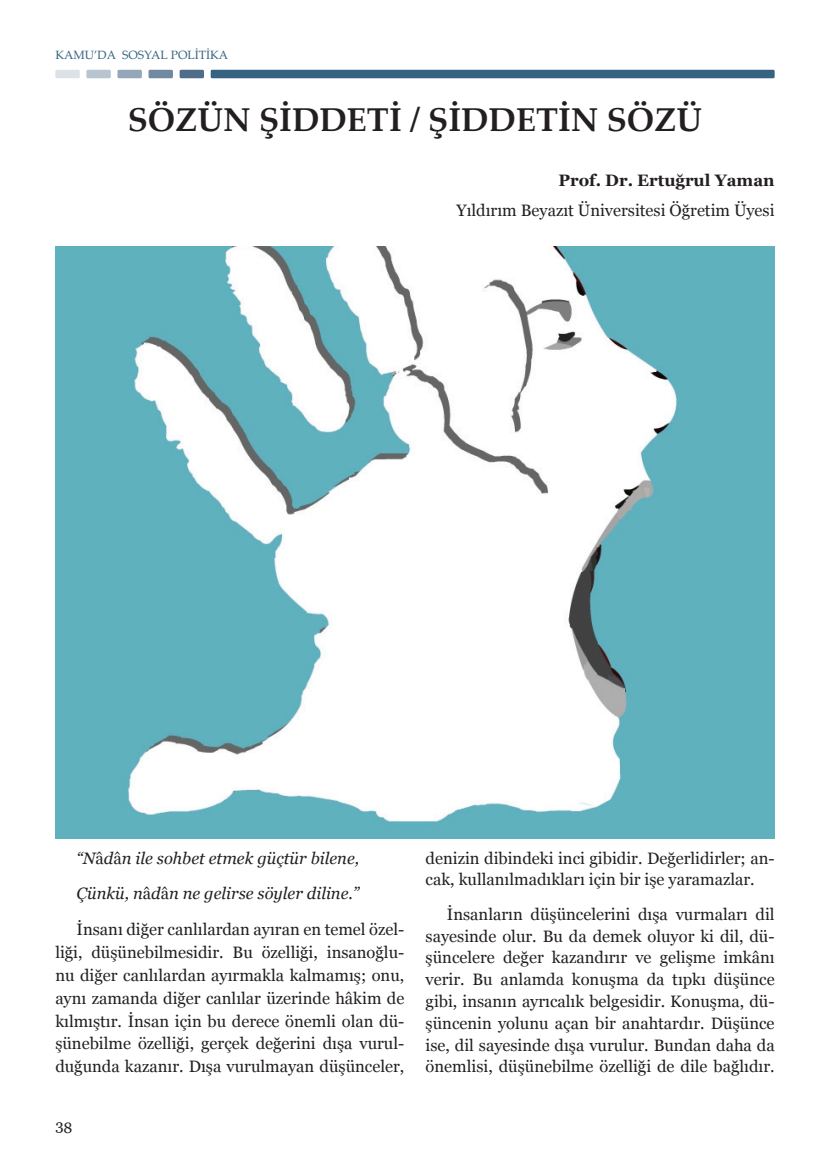
<style>
.page{position:relative;width:830px;height:1166px;background:#fff}
.page>*{position:absolute;margin:0;border:0;box-sizing:border-box;transform-origin:0 0}
.t1{font:700 33px "Palatino Linotype";color:#231f20}
.t2{font:16.5px/21.8px "Georgiad";color:#231f20;text-align:justify}
.t3{font:16.5px/35.7px "Georgia Italicd";color:#231f20}
.t4{font:16.5px "Georgia Boldd";color:#231f20}
.t5{font:15px "Georgiad";color:#231f20}
.t6{font:12px "Palatino Linotype";color:#366381}
.s1{font-family:"Georgiad"}
</style>
<div class="page">
<div style="left:210px;top:70px;width:564px;height:8px;background:#366381;border-radius:2px"></div>
<div style="left:55px;top:70px;width:25px;height:8px;background:#dce2e8;border-radius:2px"></div>
<div style="left:86px;top:70px;width:25px;height:8px;background:#b8c5d0;border-radius:2px"></div>
<div style="left:117px;top:70px;width:25px;height:8px;background:#94a7b8;border-radius:2px"></div>
<div style="left:148px;top:70px;width:25px;height:8px;background:#708aa1;border-radius:2px"></div>
<div style="left:179px;top:70px;width:25px;height:8px;background:#4d6d8a;border-radius:2px"></div>
<img style="left:55px;top:247px;width:719px;height:591px">
<p class="t6" style="left:55px;top:46px;width:174px">KAMU’DA SOSYAL POLİTİKA</p>
<h1 class="t1" style="left:128px;top:96px;width:575px">SÖZÜN ŞİDDETİ / ŞİDDETİN SÖZÜ</h1>
<p class="t4" style="left:558px;top:171px;width:217px">Prof. Dr. Ertuğrul Yaman</p>
<p class="t2" style="left:456px;top:199px;width:319px">Yıldırım Beyazıt Üniversitesi Öğretim Üyesi</p>
<p class="t3" style="left:77px;top:839px;width:284px">“N<span class="s1">â</span>d<span class="s1">â</span>n ile sohbet etmek güçtür bilene,<br>Çünkü, n<span class="s1">â</span>d<span class="s1">â</span>n ne gelirse söyler diline.”</p>
<p class="t2" style="left:55px;top:917px;width:350px;line-height:23px;text-indent:21px">İnsanı diğer canlılardan ayıran en temel özel&shy;liği, düşünebilmesidir. Bu özelliği, insanoğlu&shy;nu diğer canlılardan ayırmakla kalmamış; onu, aynı zamanda diğer canlılar üzerinde hâkim de kılmıştır. İnsan için bu derece önemli olan dü&shy;şünebilme özelliği, gerçek değerini dışa vurul&shy;duğunda kazanır. Dışa vurulmayan düşünceler,</p>
<p class="t5" style="left:55px;top:1119px;width:19px">38</p>
<p class="t2" style="left:425px;top:846px;width:350px">denizin dibindeki inci gibidir. Değerlidirler; an&shy;cak, kullanılmadıkları için bir işe yaramazlar.</p>
<p class="t2" style="left:425px;top:903px;width:350px;text-indent:21px">İnsanların düşüncelerini dışa vurmaları dil sayesinde olur. Bu da demek oluyor ki dil, dü&shy;şüncelere değer kazandırır ve gelişme imkânı verir. Bu anlamda konuşma da tıpkı düşünce gibi, insanın ayrıcalık belgesidir. Konuşma, dü&shy;şüncenin yolunu açan bir anahtardır. Düşünce ise, dil sayesinde dışa vurulur. Bundan daha da önemlisi, düşünebilme özelliği de dile bağlıdır.</p>
</div>
